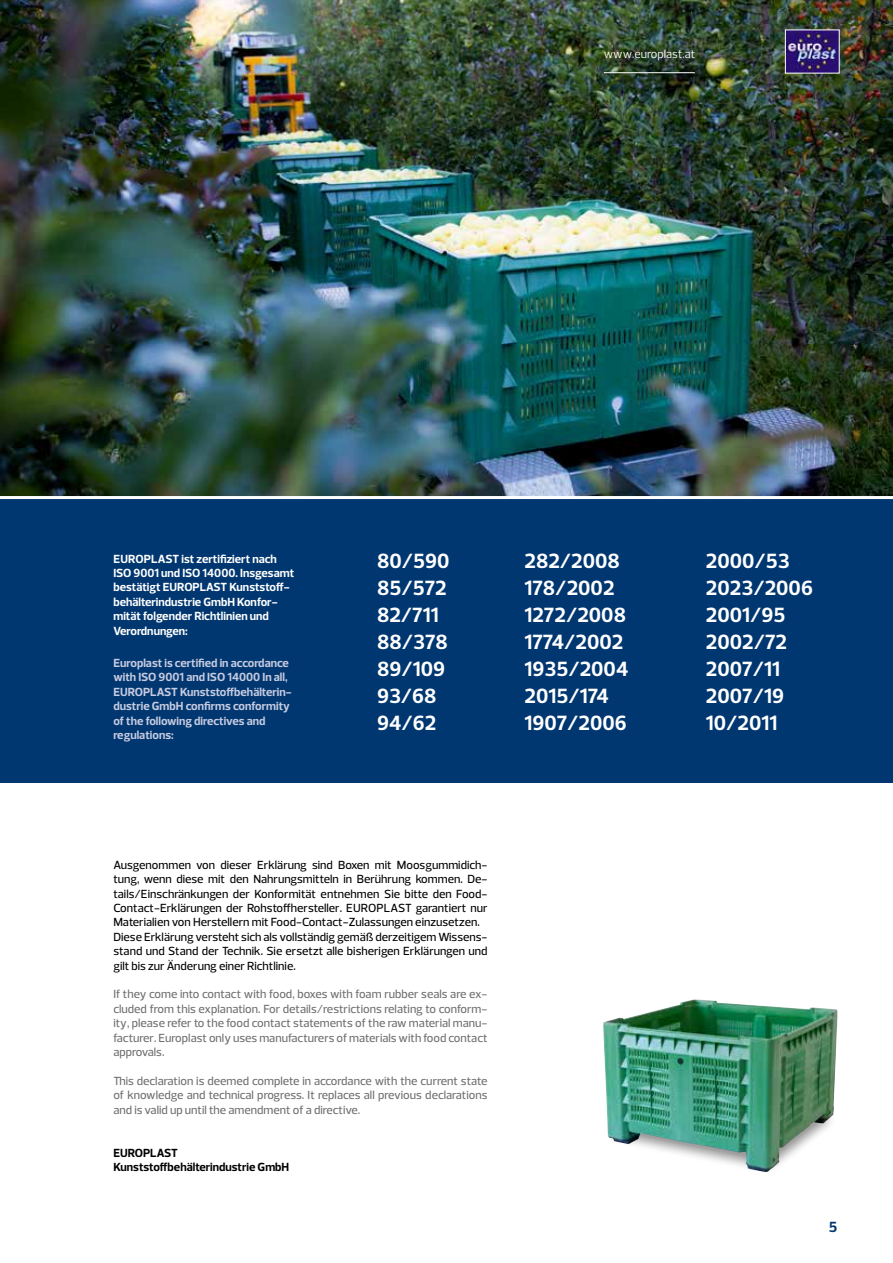
<style>
.page{position:relative;width:893px;height:1263px;background:#fff}
.page>*{position:absolute;margin:0;border:0;box-sizing:border-box;transform-origin:0 0}
.t1{font:700 21px/27px "Prelo";color:#fff}
.t2{font:700 15px "Prelo";color:#003770}
.t3{font:500 12px/14.4px "Prelo";color:#000}
.t4{font:500 12px/14.4px "Prelo";color:#706f6f;text-align:justify}
.t5{font:700 12px/14.4px "Prelo";color:#c7cbe1}
.t6{font:700 12px/14.4px "Prelo";color:#fff}
.t7{font:700 12px/14.4px "Prelo";color:#000}
.t8{font:12px "Prelo";color:#fff}
</style>
<div class="page">
<img style="left:0;top:0;width:893px;height:496px">
<div style="left:0;top:498px;width:893px;height:285px;background:#003770"></div>
<hr style="left:0;top:496px;width:893px;height:3px;background:#fff">
<img style="left:785px;top:29px;width:55px;height:45px">
<img style="left:603px;top:999px;width:234px;height:173px">
<hr style="left:604px;top:72px;width:91px;height:1px;background:#fff">
<p class="t8" style="left:604px;top:46px;width:93px">www.europlast.at</p>
<p class="t6" style="left:113px;top:551px;width:182px">EUROPLAST ist zertifiziert nach<br>ISO 9001 und ISO 14000. Insgesamt bestätigt EUROPLAST Kunststoff&shy;behälterindustrie GmbH Konfor&shy;mität folgender Richtlinien und<br>Verordnungen:</p>
<p class="t5" style="left:113px;top:656px;width:180px">Europlast is certified in accordance with ISO 9001 and ISO 14000 In all,<br>EUROPLAST Kunststoffbehälterin&shy;dustrie GmbH confirms conformity of the following directives and regulations:</p>
<h1 class="t1" style="left:377px;top:548px;width:74px">80/590<br>85/572<br>82/711<br>88/378<br>89/109<br>93/68<br>94/62</h1>
<h1 class="t1" style="left:524px;top:548px;width:105px">282/2008<br>178/2002<br>1272/2008<br>1774/2002<br>1935/2004<br>2015/174<br>1907/2006</h1>
<h1 class="t1" style="left:706px;top:548px;width:109px">2000/53<br>2023/2006<br>2001/95<br>2002/72<br>2007/11<br>2007/19<br>10/2011</h1>
<p class="t3" style="left:113px;top:858px;width:376px">Ausgenommen von dieser Erklärung sind Boxen mit Moosgummidich&shy;tung, wenn diese mit den Nahrungsmitteln in Berührung kommen. De&shy;tails/Einschränkungen der Konformität entnehmen Sie bitte den Food-Contact-Erklärungen der Rohstoffhersteller. EUROPLAST garantiert nur Materialien von Herstellern mit Food-Contact-Zulassungen einzusetzen.<br>Diese Erklärung versteht sich als vollständig gemäß derzeitigem Wissens&shy;stand und Stand der Technik. Sie ersetzt alle bisherigen Erklärungen und gilt bis zur Änderung einer Richtlinie.</p>
<p class="t4" style="left:113px;top:987px;width:376px">If they come into contact with food, boxes with foam rubber seals are ex&shy;cluded from this explanation. For details/restrictions relating to conform&shy;ity, please refer to the food contact statements of the raw material manu&shy;facturer. Europlast only uses manufacturers of materials with food contact approvals.</p>
<p class="t4" style="left:113px;top:1074px;width:376px">This declaration is deemed complete in accordance with the current state of knowledge and technical progress. It replaces all previous declarations and is valid up until the amendment of a directive.</p>
<p class="t7" style="left:113px;top:1146px;width:177px">EUROPLAST<br>Kunststoffbehälterindustrie GmbH</p>
<p class="t2" style="left:829px;top:1217px;width:10px">5</p>
</div>
